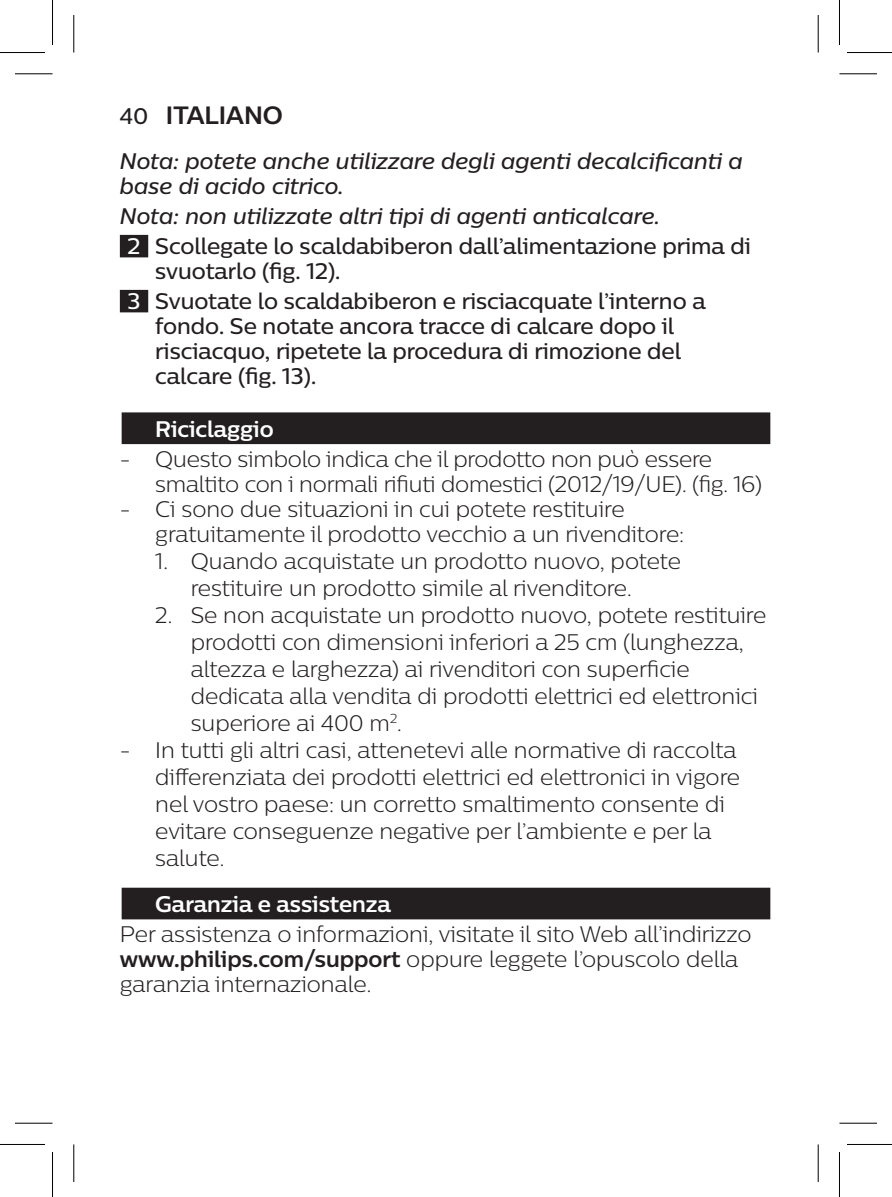
<style>
.page{position:relative;width:892px;height:1197px;background:#fff}
.page>*{position:absolute;margin:0;border:0;box-sizing:border-box;transform-origin:0 0}
.org_Titleleft{font:700 25px "Centrale Sans";color:#231f20}
.chapter-paragraph{font:300 22.5px/27px "Centrale Sans";color:#231f20}
.actionlist-item-para{font:500 22.5px/25px "Centrale Sans";color:#231f20}
.actionlist-item-note{font:italic 500 22.5px/25px "Centrale Sans";color:#231f20}
.chapter-title-paragr{font:700 22.5px "Centrale Sans";color:#fff}
.s1{color:#fff}
.s2{font-weight:700}
</style>
<div class="page">
<div style="left:120px;top:235px;width:28px;height:22px;background:#231f20"></div>
<div style="left:120px;top:290px;width:28px;height:22px;background:#231f20"></div>
<svg style="left:121px;top:412px;width:650px;height:33px"></svg>
<div style="left:122px;top:412px;width:648px;height:32px;background:#231f20"></div>
<div style="left:120px;top:886px;width:652px;height:35px;background:#a5a3a4"></div>
<div style="left:122px;top:887px;width:648px;height:32px;background:#231f20"></div>
<hr style="left:15px;top:73px;width:37px;height:1px;background:#000">
<hr style="left:839px;top:73px;width:38px;height:1px;background:#000">
<hr style="left:15px;top:1122px;width:37px;height:1px;background:#000">
<hr style="left:839px;top:1122px;width:38px;height:1px;background:#000">
<hr style="left:73px;top:15px;width:1px;height:37px;background:#000">
<hr style="left:73px;top:1144px;width:1px;height:37px;background:#000">
<hr style="left:817px;top:15px;width:1px;height:37px;background:#000">
<hr style="left:817px;top:1144px;width:1px;height:37px;background:#000">
<hr style="left:0;top:52px;width:45px;height:1px;background:#000">
<hr style="left:847px;top:52px;width:45px;height:1px;background:#000">
<hr style="left:0;top:1143px;width:45px;height:1px;background:#000">
<hr style="left:847px;top:1143px;width:45px;height:1px;background:#000">
<hr style="left:52px;top:0;width:1px;height:45px;background:#000">
<hr style="left:52px;top:1151px;width:1px;height:45px;background:#000">
<hr style="left:839px;top:0;width:1px;height:45px;background:#000">
<hr style="left:839px;top:1151px;width:1px;height:45px;background:#000">
<p class="org_Titleleft" style="left:166px;top:99px;width:119px">ITALIANO</p>
<p class="actionlist-item-para" style="left:120px;top:103px;width:30px">40</p>
<p class="actionlist-item-note" style="left:120px;top:148px;width:624px">Nota: potete anche utilizzare degli agenti decalcificanti a base di acido citrico.</p>
<p class="actionlist-item-note" style="left:120px;top:203px;width:541px">Nota: non utilizzate altri tipi di agenti anticalcare.</p>
<p class="actionlist-item-para" style="left:155px;top:233px;width:597px;text-indent:-28px"><span class="s1">2</span> Scollegate lo scaldabiberon dall’alimentazione prima di svuotarlo (fig. 12).</p>
<p class="actionlist-item-para" style="left:155px;top:288px;width:552px;text-indent:-28px"><span class="s1">3</span> Svuotate lo scaldabiberon e risciacquate l’interno a fondo. Se notate ancora tracce di calcare dopo il risciacquo, ripetete la procedura di rimozione del calcare (fig. 13).</p>
<p class="chapter-title-paragr" style="left:155px;top:414px;width:120px">Riciclaggio</p>
<p class="chapter-paragraph" style="left:155px;top:445px;width:608px;line-height:25px;text-indent:-35px">- Questo simbolo indica che il prodotto non può essere smaltito con i normali rifiuti domestici (2012/19/UE). (fig. 16)</p>
<p class="chapter-paragraph" style="left:155px;top:495px;width:530px;line-height:25px;text-indent:-35px">- Ci sono due situazioni in cui potete restituire gratuitamente il prodotto vecchio a un rivenditore:</p>
<p class="chapter-paragraph" style="left:191px;top:546px;width:492px;text-indent:-35px">1. Quando acquistate un prodotto nuovo, potete restituire un prodotto simile al rivenditore.</p>
<p class="chapter-paragraph" style="left:191px;top:600px;width:577px;text-indent:-35px">2. Se non acquistate un prodotto nuovo, potete restituire prodotti con dimensioni inferiori a 25 cm (lunghezza, altezza e larghezza) ai rivenditori con superficie dedicata alla vendita di prodotti elettrici ed elettronici superiore ai 400 m<sup>2</sup>.</p>
<p class="chapter-paragraph" style="left:155px;top:735px;width:586px;text-indent:-35px">- In tutti gli altri casi, attenetevi alle normative di raccolta differenziata dei prodotti elettrici ed elettronici in vigore nel vostro paese: un corretto smaltimento consente di evitare conseguenze negative per l’ambiente e per la salute.</p>
<p class="chapter-title-paragr" style="left:155px;top:889px;width:237px">Garanzia e assistenza</p>
<p class="chapter-paragraph" style="left:120px;top:920px;width:633px;line-height:25px">Per assistenza o informazioni, visitate il sito Web all’indirizzo <span class="s2">www.philips.com/support</span> oppure leggete l’opuscolo della garanzia internazionale.</p>
</div>
